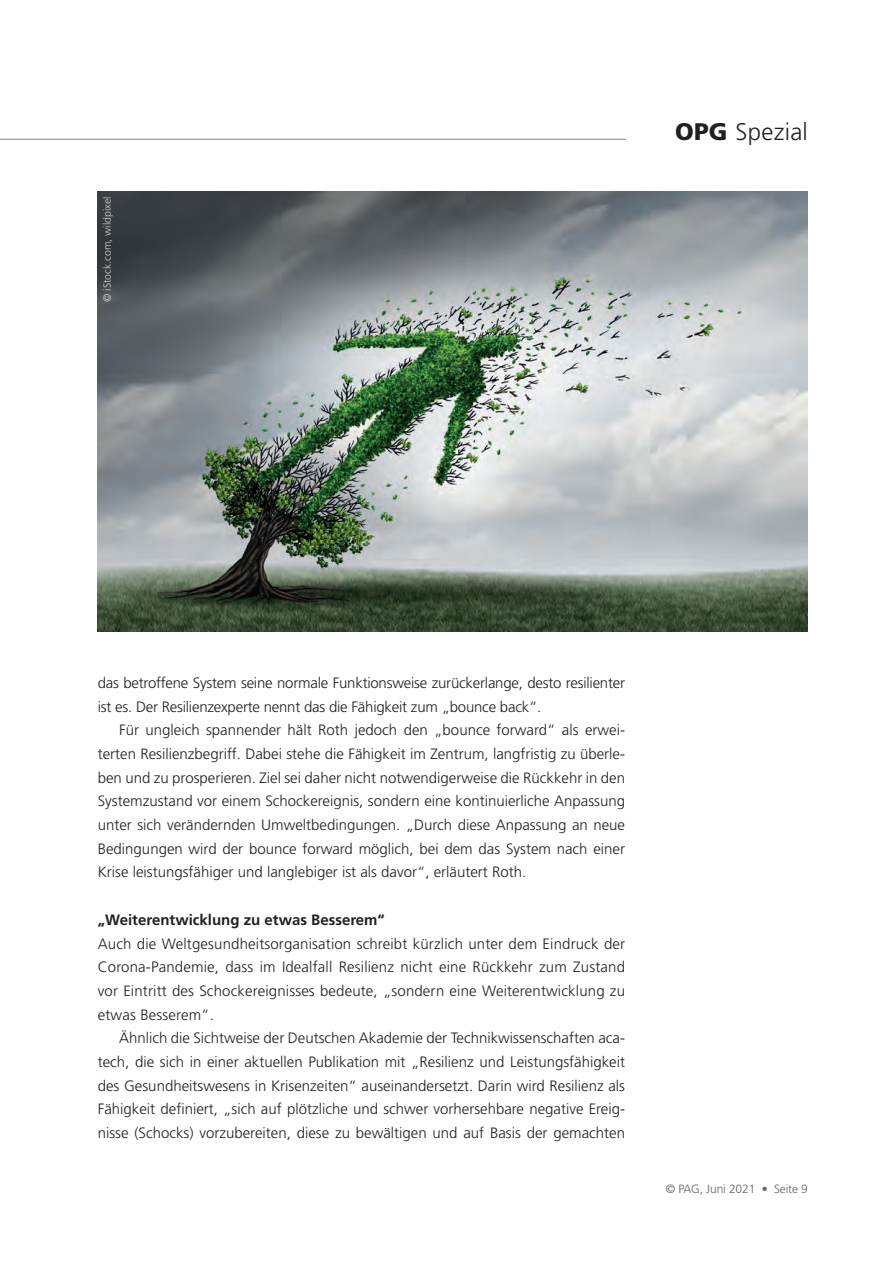
<style>
.page{position:relative;width:893px;height:1263px;background:#fff}
.page>*{position:absolute;margin:0;border:0;box-sizing:border-box;transform-origin:0 0}
.t1{font:300 24px "Frutiger LT Std";letter-spacing:.01em;color:#231f20}
.t2{font:300 15px/23.7px "Frutiger LT Std";color:#231f20;text-align:justify}
.t3{font:700 15px "Frutiger LT Std";color:#231f20}
.t4{font:300 12px "Frutiger LT Std";letter-spacing:-.01em;color:#636366}
.t5{font:300 10.5px "Frutiger LT Std";color:#d1d2d4}
.s1{font-weight:900}
</style>
<div class="page">
<img style="left:98px;top:191px;width:710px;height:440px">
<hr style="left:0;top:139px;width:626px;height:1px;background:#919398">
<p class="t5" style="left:101px;top:302px;width:107px;rotate:-90deg">© iStock.com, wildpixel</p>
<h1 class="t1" style="left:675px;top:118px;width:134px"><span class="s1">OPG</span> Spezial</h1>
<p class="t2" style="left:98px;top:671px;width:529px">das betroffene System seine normale Funktionsweise zurückerlange, desto resilienter ist es. Der Resilienzexperte nennt das die Fähigkeit zum „bounce back“.</p>
<p class="t2" style="left:98px;top:718px;width:529px;text-indent:21px">Für ungleich spannender hält Roth jedoch den „bounce forward“ als erwei&shy;terten Resilienzbegriff. Dabei stehe die Fähigkeit im Zentrum, langfristig zu überle&shy;ben und zu prosperieren. Ziel sei daher nicht notwendigerweise die Rückkehr in den Systemzustand vor einem Schockereignis, sondern eine kontinuierliche Anpassung unter sich verändernden Umweltbedingungen. „Durch diese Anpassung an neue Bedingungen wird der bounce forward möglich, bei dem das System nach einer Krise leistungsfähiger und langlebiger ist als davor“, erläutert Roth.</p>
<p class="t3" style="left:98px;top:911px;width:289px">„Weiterentwicklung zu etwas Besserem“</p>
<p class="t2" style="left:98px;top:932px;width:529px">Auch die Weltgesundheitsorganisation schreibt kürzlich unter dem Eindruck der Corona-Pandemie, dass im Idealfall Resilienz nicht eine Rückkehr zum Zustand vor Eintritt des Schockereignisses bedeute, „sondern eine Weiterentwicklung zu etwas Besserem“.</p>
<p class="t2" style="left:98px;top:1026px;width:529px;text-indent:21px">Ähnlich die Sichtweise der Deutschen Akademie der Technikwissenschaften aca&shy;tech, die sich in einer aktuellen Publikation mit „Resilienz und Leistungsfähigkeit des Gesundheitswesens in Krisenzeiten“ auseinandersetzt. Darin wird Resilienz als Fähigkeit definiert, „sich auf plötzliche und schwer vorhersehbare negative Ereig&shy;nisse (Schocks) vorzubereiten, diese zu bewältigen und auf Basis der gemachten</p>
<p class="t4" style="left:666px;top:1182px;width:144px">© PAG, Juni 2021 • Seite 9</p>
</div>
